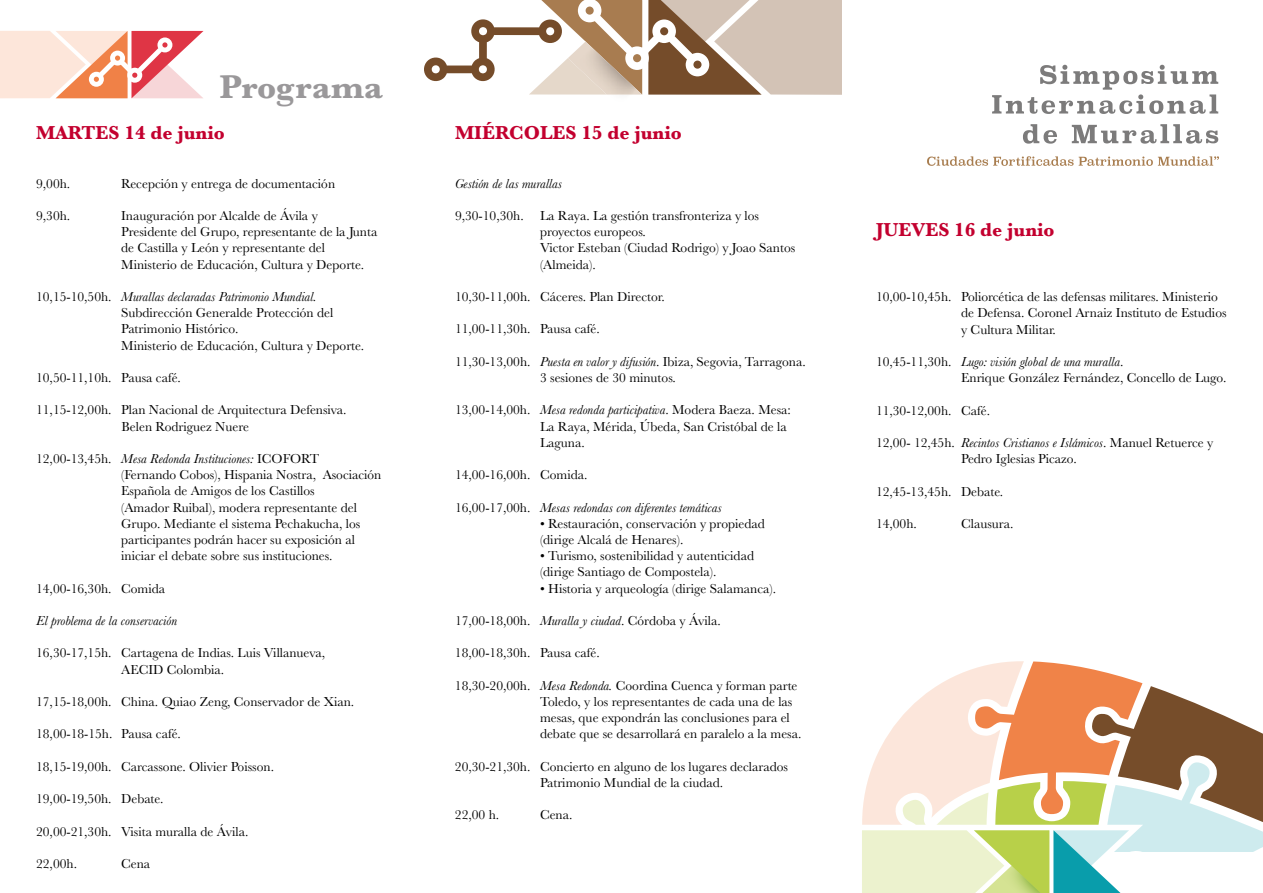
<style>
.page{position:relative;width:1263px;height:893px;background:#fff}
.page>*{position:absolute;margin:0;border:0;box-sizing:border-box;transform-origin:0 0}
.t1{font:700 34.05px "Baskerville";color:#9a989a}
.t2{font:700 19.5px "Baskerville";color:#c3002f}
.t3{font:13.5px/16.2px "Baskerville";color:#000}
.t4{font:italic 13.5px "Baskerville";color:#000}
.s1{font-style:italic}
.s2{font-style:normal}
</style>
<div class="page">
<svg style="left:0;top:31px;width:203px;height:67px"></svg>
<svg style="left:862px;top:661px;width:401px;height:232px"></svg>
<svg style="left:992px;top:65px;width:226px;height:49px"></svg>
<svg style="left:1023px;top:124px;width:34px;height:20px"></svg>
<svg style="left:1072px;top:124px;width:146px;height:20px"></svg>
<svg style="left:927px;top:156px;width:146px;height:10px"></svg>
<svg style="left:1079px;top:156px;width:140px;height:10px"></svg>
<svg style="left:424px;top:0;width:418px;height:95px"></svg>
<h1 class="t1" style="left:220px;top:63px;width:165px">Programa</h1>
<h2 class="t2" style="left:36px;top:119px;width:190px">MARTES 14 de junio</h2>
<p class="t3" style="left:36px;top:175px;width:36px">9,00h.</p>
<p class="t3" style="left:121px;top:175px;width:215px">Recepción y entrega de documentación</p>
<p class="t3" style="left:36px;top:208px;width:36px">9,30h.</p>
<p class="t3" style="left:121px;top:208px;width:258px">Inauguración por Alcalde de Ávila y Presidente del Grupo, representante de la Junta de Castilla y León y representante del Ministerio de Educación, Cultura y Deporte.</p>
<p class="t3" style="left:121px;top:289px;width:244px;text-indent:-85px">10,15-10,50h. <span class="s1">Murallas declaradas Patrimonio Mundial.<br></span>Subdirección Generalde Protección del Patrimonio Histórico.<br>Ministerio de Educación, Cultura y Deporte.</p>
<p class="t3" style="left:36px;top:370px;width:146px">10,50-11,10h. Pausa café.</p>
<p class="t3" style="left:122px;top:402px;width:227px;text-indent:-85px">11,15-12,00h. Plan Nacional de Arquitectura Defensiva.<br>Belen Rodriguez Nuere</p>
<p class="t3" style="left:121px;top:451px;width:262px;text-indent:-85px">12,00-13,45h. <span class="s1">Mesa Redonda Instituciones:</span> ICOFORT<br>(Fernando Cobos), Hispania Nostra, Asociación Española de Amigos de los Castillos<br>(Amador Ruibal), modera representante del Grupo. Mediante el sistema Pechakucha, los participantes podrán hacer su exposición al iniciar el debate sobre sus instituciones.</p>
<p class="t3" style="left:36px;top:580px;width:131px">14,00-16,30h. Comida</p>
<p class="t4" style="left:36px;top:612px;width:143px">El problema de la conservación</p>
<p class="t3" style="left:121px;top:645px;width:205px;text-indent:-85px">16,30-17,15h. Cartagena de Indias. Luis Villanueva,<br>AECID Colombia.</p>
<p class="t3" style="left:36px;top:694px;width:320px">17,15-18,00h. China. Quiao Zeng, Conservador de Xian.</p>
<p class="t3" style="left:36px;top:726px;width:146px">18,00-18-15h. Pausa café.</p>
<p class="t3" style="left:36px;top:758px;width:239px">18,15-19,00h. Carcassone. Olivier Poisson.</p>
<p class="t3" style="left:36px;top:791px;width:129px">19,00-19,50h. Debate.</p>
<p class="t3" style="left:36px;top:823px;width:214px">20,00-21,30h. Visita muralla de Ávila.</p>
<p class="t3" style="left:36px;top:856px;width:42px">22,00h.</p>
<p class="t3" style="left:121px;top:856px;width:31px">Cena</p>
<h2 class="t2" style="left:455px;top:119px;width:228px">MIÉRCOLES 15 de junio</h2>
<p class="t4" style="left:455px;top:174px;width:109px">Gestión de las murallas</p>
<p class="t3" style="left:540px;top:208px;width:257px;text-indent:-85px">9,30-10,30h. La Raya. La gestión transfronteriza y los proyectos europeos.<br>Victor Esteban (Ciudad Rodrigo) y Joao Santos (Almeida).</p>
<p class="t3" style="left:455px;top:289px;width:211px">10,30-11,00h. Cáceres. Plan Director.</p>
<p class="t3" style="left:455px;top:321px;width:146px">11,00-11,30h. Pausa café.</p>
<p class="t3" style="left:540px;top:353px;width:267px;text-indent:-85px">11,30-13,00h. <span class="s1">Puesta en valor y difusión</span>. Ibiza, Segovia, Tarragona.<br>3 sesiones de 30 minutos.</p>
<p class="t3" style="left:540px;top:402px;width:252px;text-indent:-85px">13,00-14,00h. <span class="s1">Mesa redonda participativa</span>. Modera Baeza. Mesa:<br>La Raya, Mérida, Úbeda, San Cristóbal de la<br>Laguna.</p>
<p class="t3" style="left:455px;top:467px;width:134px">14,00-16,00h. Comida.</p>
<p class="t4" style="left:455px;top:498px;width:268px"><span class="s2">16,00-17,00h.</span> Mesas redondas con diferentes temáticas</p>
<p class="t3" style="left:540px;top:515px;width:226px">• Restauración, conservación y propiedad (dirige Alcalá de Henares).</p>
<p class="t3" style="left:540px;top:548px;width:215px">• Turismo, sostenibilidad y autenticidad (dirige Santiago de Compostela).</p>
<p class="t3" style="left:540px;top:580px;width:238px">• Historia y arqueología (dirige Salamanca).</p>
<p class="t3" style="left:455px;top:613px;width:267px">17,00-18,00h. <span class="s1">Muralla y ciudad</span>. Córdoba y Ávila.</p>
<p class="t3" style="left:455px;top:645px;width:146px">18,00-18,30h. Pausa café.</p>
<p class="t3" style="left:540px;top:677px;width:263px;text-indent:-85px">18,30-20,00h. <span class="s1">Mesa Redonda.</span> Coordina Cuenca y forman parte Toledo, y los representantes de cada una de las mesas, que expondrán las conclusiones para el debate que se desarrollará en paralelo a la mesa.</p>
<p class="t3" style="left:540px;top:758px;width:249px;text-indent:-85px">20,30-21,30h. Concierto en alguno de los lugares declarados<br>Patrimonio Mundial de la ciudad.</p>
<p class="t3" style="left:455px;top:807px;width:46px">22,00 h.</p>
<p class="t3" style="left:540px;top:807px;width:34px">Cena.</p>
<h2 class="t2" style="left:876px;top:216px;width:180px">JUEVES 16 de junio</h2>
<p class="t3" style="left:961px;top:289px;width:267px;text-indent:-85px">10,00-10,45h. Poliorcética de las defensas militares. Ministerio de Defensa. Coronel Arnaiz Instituto de Estudios y Cultura Militar.</p>
<p class="t3" style="left:961px;top:354px;width:267px;text-indent:-85px">10,45-11,30h. <span class="s1">Lugo: visión global de una muralla</span>.<br>Enrique González Fernández, Concello de Lugo.</p>
<p class="t3" style="left:876px;top:402px;width:116px">11,30-12,00h. Café.</p>
<p class="t3" style="left:961px;top:435px;width:254px;text-indent:-85px">12,00- 12,45h. <span class="s1">Recintos Cristianos e Islámicos</span>. Manuel Retuerce y<br>Pedro Iglesias Picazo.</p>
<p class="t3" style="left:876px;top:483px;width:129px">12,45-13,45h. Debate.</p>
<p class="t3" style="left:876px;top:516px;width:42px">14,00h.</p>
<p class="t3" style="left:961px;top:516px;width:54px">Clausura.</p>
</div>
